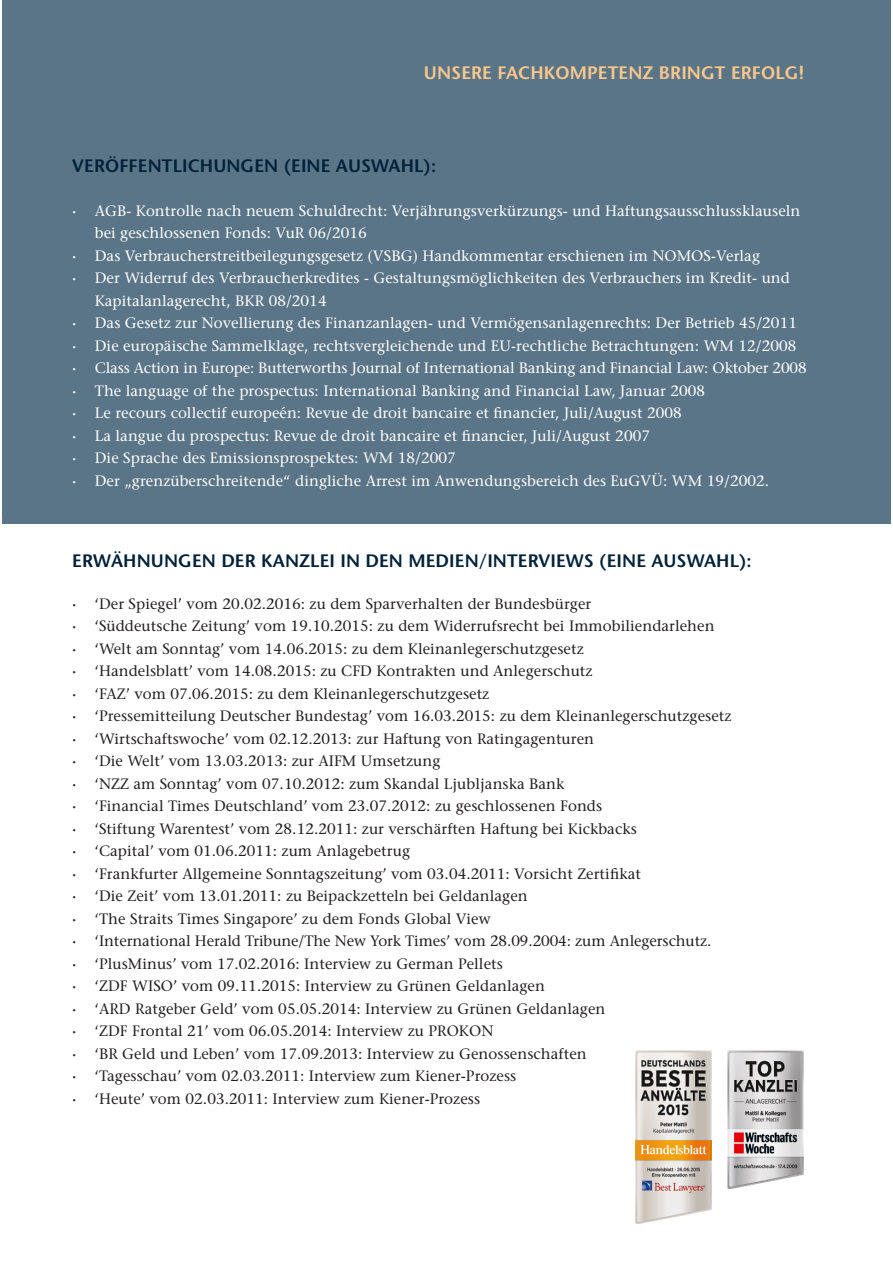
<style>
.page{position:relative;width:893px;height:1263px;background:#fff}
.page>*{position:absolute;margin:0;border:0;box-sizing:border-box;transform-origin:0 0}
.t1{font:600 18px "Stone Sans";letter-spacing:.005em;color:#002138}
.t2{font:600 18px "Stone Sans";letter-spacing:.005em;color:#fdc88b}
.t3{font:15px "Stone Serif";letter-spacing:.005em;color:#231f20}
.t4{font:15px/22.5px "Stone Serif";letter-spacing:.005em;color:#fff}
.s1{font-family:"Stone Informal";font-weight:600}
</style>
<div class="page">
<div style="left:2px;top:0;width:889px;height:523px;background:#5b7588"></div>
<img style="left:727px;top:1050px;width:76px;height:138px">
<img style="left:635px;top:1050px;width:76px;height:173px">
<p class="t2" style="left:424px;top:62px;width:382px">UNSERE FACHKOMPETENZ BRINGT ERFOLG!</p>
<p class="t1" style="left:72px;top:155px;width:365px">VERÖFFENTLICHUNGEN (EINE AUSWAHL):</p>
<p class="t4" style="left:72px;top:199px;width:730px"><span class="s1">·</span> AGB- Kontrolle nach neuem Schuldrecht: Verjährungsverkürzungs- und Haftungsausschlussklauseln</p>
<p class="t4" style="left:95px;top:222px;width:273px">bei geschlossenen Fonds: VuR 06/2016</p>
<p class="t4" style="left:72px;top:244px;width:689px"><span class="s1">·</span> Das Verbraucherstreitbeilegungsgesetz (VSBG) Handkommentar erschienen im NOMOS-Verlag</p>
<p class="t4" style="left:95px;top:267px;width:697px;text-indent:-22px"><span class="s1">·</span> Der Widerruf des Verbraucherkredites - Gestaltungsmöglichkeiten des Verbrauchers im Kredit- und<br>Kapitalanlagerecht, BKR 08/2014</p>
<p class="t4" style="left:72px;top:312px;width:726px"><span class="s1">·</span> Das Gesetz zur Novellierung des Finanzanlagen- und Vermögensanlagenrechts: Der Betrieb 45/2011</p>
<p class="t4" style="left:72px;top:334px;width:726px"><span class="s1">·</span> Die europäische Sammelklage, rechtsvergleichende und EU-rechtliche Betrachtungen: WM 12/2008</p>
<p class="t4" style="left:72px;top:357px;width:736px"><span class="s1">·</span> Class Action in Europe: Butterworths Journal of International Banking and Financial Law: Oktober 2008</p>
<p class="t4" style="left:72px;top:379px;width:634px"><span class="s1">·</span> The language of the prospectus: International Banking and Financial Law, Januar 2008</p>
<p class="t4" style="left:72px;top:402px;width:611px"><span class="s1">·</span> Le recours collectif europeén: Revue de droit bancaire et financier, Juli/August 2008</p>
<p class="t4" style="left:72px;top:424px;width:579px"><span class="s1">·</span> La langue du prospectus: Revue de droit bancaire et financier, Juli/August 2007</p>
<p class="t4" style="left:72px;top:447px;width:385px"><span class="s1">·</span> Die Sprache des Emissionsprospektes: WM 18/2007</p>
<p class="t4" style="left:72px;top:469px;width:698px"><span class="s1">·</span> Der „grenzüberschreitende“ dingliche Arrest im Anwendungsbereich des EuGVÜ: WM 19/2002.</p>
<p class="t1" style="left:72px;top:549px;width:681px">ERWÄHNUNGEN DER KANZLEI IN DEN MEDIEN/INTERVIEWS (EINE AUSWAHL):</p>
<p class="t3" style="left:72px;top:594px;width:521px"><span class="s1">·</span> ‘Der Spiegel’ vom 20.02.2016: zu dem Sparverhalten der Bundesbürger</p>
<p class="t3" style="left:72px;top:617px;width:644px"><span class="s1">·</span> ‘Süddeutsche Zeitung’ vom 19.10.2015: zu dem Widerrufsrecht bei Immobiliendarlehen</p>
<p class="t3" style="left:72px;top:639px;width:513px"><span class="s1">·</span> ‘Welt am Sonntag’ vom 14.06.2015: zu dem Kleinanlegerschutzgesetz</p>
<p class="t3" style="left:72px;top:662px;width:522px"><span class="s1">·</span> ‘Handelsblatt’ vom 14.08.2015: zu CFD Kontrakten und Anlegerschutz</p>
<p class="t3" style="left:72px;top:684px;width:419px"><span class="s1">·</span> ‘FAZ’ vom 07.06.2015: zu dem Kleinanlegerschutzgesetz</p>
<p class="t3" style="left:72px;top:707px;width:661px"><span class="s1">·</span> ‘Pressemitteilung Deutscher Bundestag’ vom 16.03.2015: zu dem Kleinanlegerschutzgesetz</p>
<p class="t3" style="left:72px;top:729px;width:523px"><span class="s1">·</span> ‘Wirtschaftswoche’ vom 02.12.2013: zur Haftung von Ratingagenturen</p>
<p class="t3" style="left:72px;top:752px;width:370px"><span class="s1">·</span> ‘Die Welt’ vom 13.03.2013: zur AIFM Umsetzung</p>
<p class="t3" style="left:72px;top:774px;width:494px"><span class="s1">·</span> ‘NZZ am Sonntag’ vom 07.10.2012: zum Skandal Ljubljanska Bank</p>
<p class="t3" style="left:72px;top:797px;width:531px"><span class="s1">·</span> ‘Financial Times Deutschland’ vom 23.07.2012: zu geschlossenen Fonds</p>
<p class="t3" style="left:72px;top:819px;width:566px"><span class="s1">·</span> ‘Stiftung Warentest’ vom 28.12.2011: zur verschärften Haftung bei Kickbacks</p>
<p class="t3" style="left:72px;top:842px;width:339px"><span class="s1">·</span> ‘Capital’ vom 01.06.2011: zum Anlagebetrug</p>
<p class="t3" style="left:72px;top:864px;width:570px"><span class="s1">·</span> ‘Frankfurter Allgemeine Sonntagszeitung’ vom 03.04.2011: Vorsicht Zertifikat</p>
<p class="t3" style="left:72px;top:887px;width:457px"><span class="s1">·</span> ‘Die Zeit’ vom 13.01.2011: zu Beipackzetteln bei Geldanlagen</p>
<p class="t3" style="left:72px;top:909px;width:420px"><span class="s1">·</span> ‘The Straits Times Singapore’ zu dem Fonds Global View</p>
<p class="t3" style="left:72px;top:932px;width:641px"><span class="s1">·</span> ‘International Herald Tribune/The New York Times’ vom 28.09.2004: zum Anlegerschutz.</p>
<p class="t3" style="left:72px;top:954px;width:432px"><span class="s1">·</span> ‘PlusMinus’ vom 17.02.2016: Interview zu German Pellets</p>
<p class="t3" style="left:72px;top:977px;width:474px"><span class="s1">·</span> ‘ZDF WISO’ vom 09.11.2015: Interview zu Grünen Geldanlagen</p>
<p class="t3" style="left:72px;top:999px;width:535px"><span class="s1">·</span> ‘ARD Ratgeber Geld’ vom 05.05.2014: Interview zu Grünen Geldanlagen</p>
<p class="t3" style="left:72px;top:1022px;width:422px"><span class="s1">·</span> ‘ZDF Frontal 21’ vom 06.05.2014: Interview zu PROKON</p>
<p class="t3" style="left:72px;top:1044px;width:516px"><span class="s1">·</span> ‘BR Geld und Leben’ vom 17.09.2013: Interview zu Genossenschaften</p>
<p class="t3" style="left:72px;top:1067px;width:446px"><span class="s1">·</span> ‘Tagesschau’ vom 02.03.2011: Interview zum Kiener-Prozess</p>
<p class="t3" style="left:72px;top:1089px;width:409px"><span class="s1">·</span> ‘Heute’ vom 02.03.2011: Interview zum Kiener-Prozess</p>
</div>
